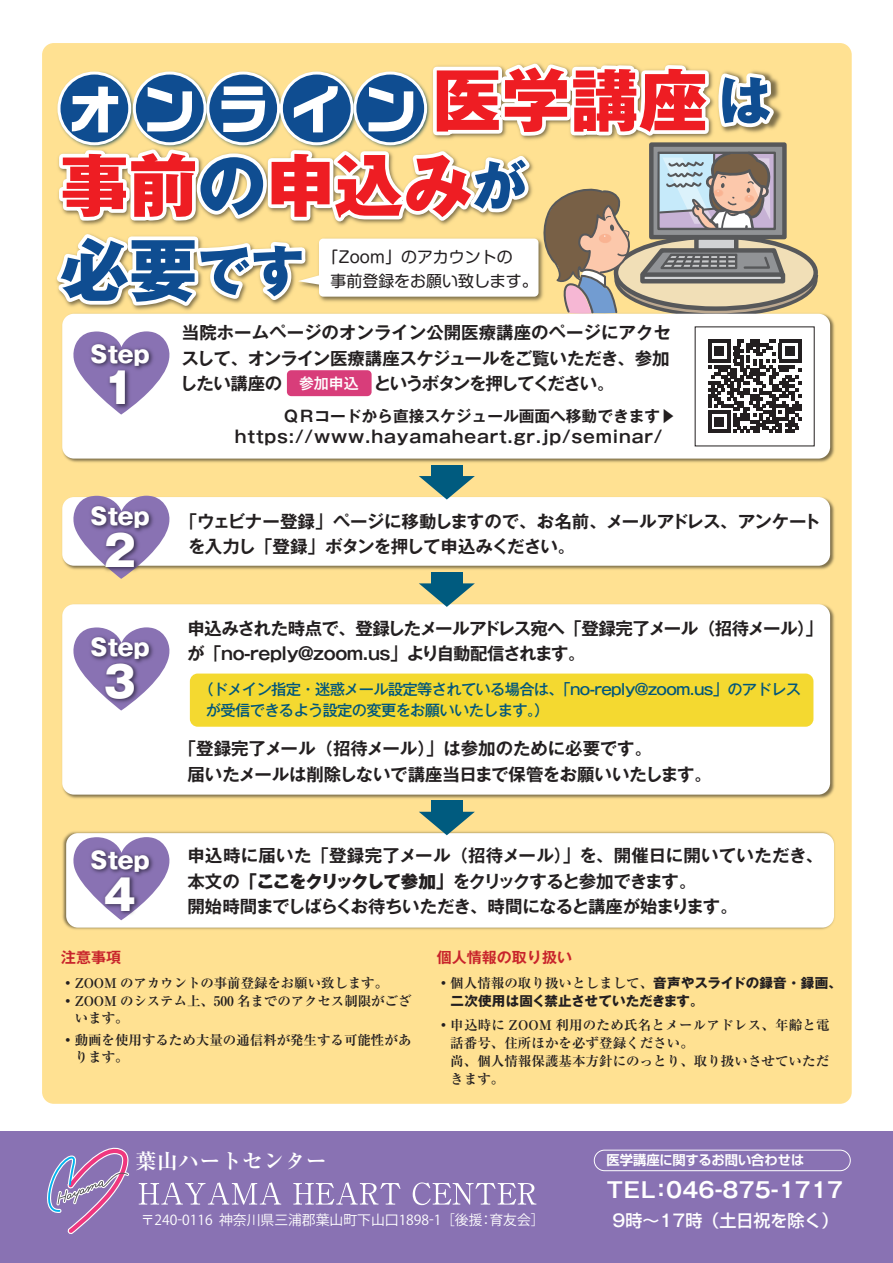
<style>
.page{position:relative;width:893px;height:1263px;background:#fff}
.page>*{position:absolute;margin:0;border:0;box-sizing:border-box;transform-origin:0 0}
.t1{font:800 68.1px/85.1px "Gothic MB101 Pr 6 N";color:#ee1d23}
.t2{font:800 52.65px "Gothic MB101 Pr 6 N";color:#fff}
.t3{font:700 52.65px "Ro G San Srf Std";letter-spacing:.385em;color:#fff}
.t4{font:800 41.7px "Gothic MB101 Pr 6 N";color:#fff}
.t5{font:800 22.8px "Gothic MB101 Pr 6 N";color:#fff}
.t6{font:700 21.3px "Gothic MB101 Pr 6 N De";color:#fff}
.t7{font:700 21.3px "Ryumin Pr 6 N";color:#fff}
.t8{font:700 17.25px/25.5px "Gothic MB101 Pr 6 N De";letter-spacing:-.025em;color:#231f20}
.t9{font:700 17.25px/25.5px "Gothic MB101 Pr 6 N De";letter-spacing:-.005em;color:#231f20}
.t10{font:700 17.25px "Gothic MB101 Pr 6 N De";letter-spacing:-.085em;color:#231f20}
.t11{font:700 16.95px "Gothic MB101 Pr 6 N De";letter-spacing:.05em;color:#231f20}
.t12{font:500 16.95px "Shin Go Pr 6 N";color:#fff}
.t13{font:15.9px/23.4px "Shin M Go Pro";color:#231f20}
.t14{font:700 15.6px "Gothic MB101 Pr 6 N De";color:#231f20}
.t15{font:500 15.15px/21.3px "Gothic MB101 Pr 6 N";letter-spacing:-.045em;color:#00567b}
.t16{font:700 14.85px "Gothic MB101 Pro De";color:#c8242b}
.t17{font:14.85px "Hira Kaku Pro W6";color:#fff}
.t18{font:13.8px "Koz Go Pr 6 N";color:#fff}
.t19{font:700 13.35px/18px "Ryumin Pr 6 N";color:#231f20}
.t20{font:700 13.35px "Gothic MB101 Pro";color:#231f20}
.t21{font:700 13.35px "Shin Go Pr 6 N De";color:#fff}
.s1{font-size:68.1px;color:#ee1d23}
.s2{font-size:53.1px;color:#0f4d91}
.s3{color:#0f4d91}
.s4{font-family:"Gothic MB101 Pr 6 N";font-weight:800}
.s5{font-family:"Gothic MB101 Pro"}
.s6{font-family:"Gothic MB101 Pr 6 N"}
</style>
<div class="page">
<div style="left:0;top:1131px;width:893px;height:132px;background:#8972b3"></div>
<div style="left:42px;top:43px;width:810px;height:1061px;background:#ffe192;border-radius:12px"></div>
<img style="left:206px;top:445px;width:646px;height:107px">
<img style="left:206px;top:552px;width:646px;height:227px">
<img style="left:62px;top:779px;width:790px;height:203px">
<div style="left:62px;top:314px;width:768px;height:145px;background:#fff;border-radius:12px"></div>
<div style="left:62px;top:497px;width:768px;height:69px;background:#fff;border-radius:12px"></div>
<div style="left:62px;top:604px;width:768px;height:191px;background:#fff;border-radius:12px"></div>
<div style="left:66px;top:833px;width:768px;height:94px;background:#fff;border-radius:12px"></div>
<div style="left:190px;top:673px;width:623px;height:54px;background:#f4d930;border-radius:8px"></div>
<svg style="left:56px;top:63px;width:764px;height:251px"></svg>
<svg style="left:139px;top:1182px;width:142px;height:22px"></svg>
<svg style="left:293px;top:1182px;width:108px;height:22px"></svg>
<svg style="left:413px;top:1182px;width:123px;height:23px"></svg>
<div style="left:594px;top:1150px;width:257px;height:21px;border:1px solid #fff;border-radius:10px"></div>
<svg style="left:47px;top:1147px;width:82px;height:87px"></svg>
<img style="left:56px;top:289px;width:150px;height:163px">
<img style="left:62px;top:639px;width:144px;height:131px">
<img style="left:62px;top:796px;width:144px;height:186px">
<img style="left:62px;top:452px;width:144px;height:187px">
<div style="left:431px;top:572px;width:32px;height:19px;background:#005b7f"></div>
<svg style="left:419px;top:583px;width:56px;height:24px"></svg>
<div style="left:431px;top:800px;width:32px;height:19px;background:#005b7f"></div>
<svg style="left:419px;top:812px;width:56px;height:23px"></svg>
<div style="left:431px;top:465px;width:32px;height:19px;background:#005b7f"></div>
<svg style="left:419px;top:476px;width:56px;height:23px"></svg>
<div style="left:287px;top:370px;width:85px;height:26px;background:#d83d7a;border-radius:4px"></div>
<svg style="left:708px;top:340px;width:93px;height:93px"></svg>
<h2 class="t2" style="left:60px;top:56px;width:713px">　　　　　　　<span class="s1">医学講座</span><span class="s2">は</span></h2>
<h1 class="t1" style="left:60px;top:140px;width:468px">事前<span class="s3">の</span>申込み<span class="s2">が</span><span class="s3">必要</span><span class="s2">です</span></h1>
<h2 class="t3" style="left:69px;top:73px;width:350px">オンライン</h2>
<p class="t13" style="left:330px;top:244px;width:209px;text-indent:-8px">「Zoom」のアカウントの<br>事前登録をお願い致します。</p>
<h3 class="t5" style="left:90px;top:335px;width:61px">STEP</h3>
<h3 class="t4" style="left:104px;top:353px;width:34px">1</h3>
<h3 class="t5" style="left:90px;top:497px;width:61px">STEP</h3>
<h3 class="t4" style="left:104px;top:516px;width:34px">2</h3>
<h3 class="t5" style="left:90px;top:628px;width:61px">STEP</h3>
<h3 class="t4" style="left:104px;top:647px;width:34px">3</h3>
<h3 class="t5" style="left:90px;top:841px;width:61px">STEP</h3>
<h3 class="t4" style="left:104px;top:860px;width:34px">4</h3>
<p class="t8" style="left:180px;top:319px;width:492px;text-align:justify">当院ホームページのオンライン公開医療講座のページにアクセスして、オンライン医療講座スケジュールをご覧いただき、参加したい講座の</p>
<p class="t10" style="left:374px;top:369px;width:242px">というボタンを押してください。</p>
<p class="t14" style="left:283px;top:403px;width:394px">ＱＲコードから直接スケジュール画面へ移動できます▶</p>
<p class="t17" style="left:299px;top:370px;width:61px">参加申込</p>
<p class="t11" style="left:235px;top:423px;width:429px">https://www.hayamaheart.gr.jp/seminar/</p>
<p class="t8" style="left:188px;top:508px;width:634px;text-indent:-8px">「ウェビナー登録」ページに移動しますので、お名前、メールアドレス、アンケートを入力し「登録」ボタンを押して申込みください。</p>
<p class="t8" style="left:187px;top:614px;width:637px">申込みされた時点で、登録したメールアドレス宛へ「登録完了メール（招待メール）」が「no-reply@zoom.us」より自動配信されます。</p>
<p class="t15" style="left:206px;top:678px;width:596px;text-indent:-8px">（ドメイン指定・迷惑メール設定等されている場合は、「no-reply@zoom.us」のアドレスが受信できるよう設定の変更をお願いいたします。）</p>
<p class="t9" style="left:187px;top:735px;width:526px;text-indent:-9px">「登録完了メール（招待メール）」は参加のために必要です。<br>届いたメールは削除しないで講座当日まで保管をお願いいたします。</p>
<p class="t8" style="left:187px;top:842px;width:637px">申込時に届いた「登録完了メール（招待メール）」を、開催日に開いていただき、本文の<span class="s4">「ここをクリックして参加」</span>をクリックすると参加できます。<br>開始時間までしばらくお待ちいただき、時間になると講座が始まります。</p>
<p class="t16" style="left:61px;top:945px;width:62px">注意事項</p>
<p class="t19" style="left:61px;top:974px;width:329px">•ZOOM のアカウントの事前登録をお願い致します。</p>
<p class="t19" style="left:61px;top:991px;width:352px;line-height:17.5px">•ZOOM のシステム上、500 名までのアクセス制限がござ　います。</p>
<p class="t19" style="left:61px;top:1030px;width:352px;line-height:17.5px">•動画を使用するため大量の通信料が発生する可能性があ　ります。</p>
<p class="t16" style="left:437px;top:945px;width:137px">個人情報の取り扱い</p>
<p class="t19" style="left:437px;top:974px;width:407px">•個人情報の取り扱いとしまして、<span class="s5">音声やスライドの録音・録画、</span></p>
<p class="t20" style="left:437px;top:990px;width:268px">　二次使用は固く禁止させていただきます。</p>
<p class="t19" style="left:437px;top:1015px;width:394px">•申込時に ZOOM 利用のため氏名とメールアドレス、年齢と電　話番号、住所ほかを必ず登録ください。<br>　尚、個人情報保護基本方針にのっとり、取り扱いさせていただ　きます。</p>
<p class="t7" style="left:136px;top:1144px;width:193px">葉山ハートセンター</p>
<p class="t21" style="left:607px;top:1149px;width:199px">医学講座に関するお問い合わせは</p>
<p class="t18" style="left:141px;top:1212px;width:405px">〒240-0116 神奈川県三浦郡葉山町下山口1898-1 ［後援：育友会］</p>
<p class="t6" style="left:607px;top:1173px;width:238px">TEL：046-875-1717</p>
<p class="t12" style="left:613px;top:1207px;width:227px"><span class="s6">9</span>時～<span class="s6">17</span>時（土日祝を除く）</p>
</div>
